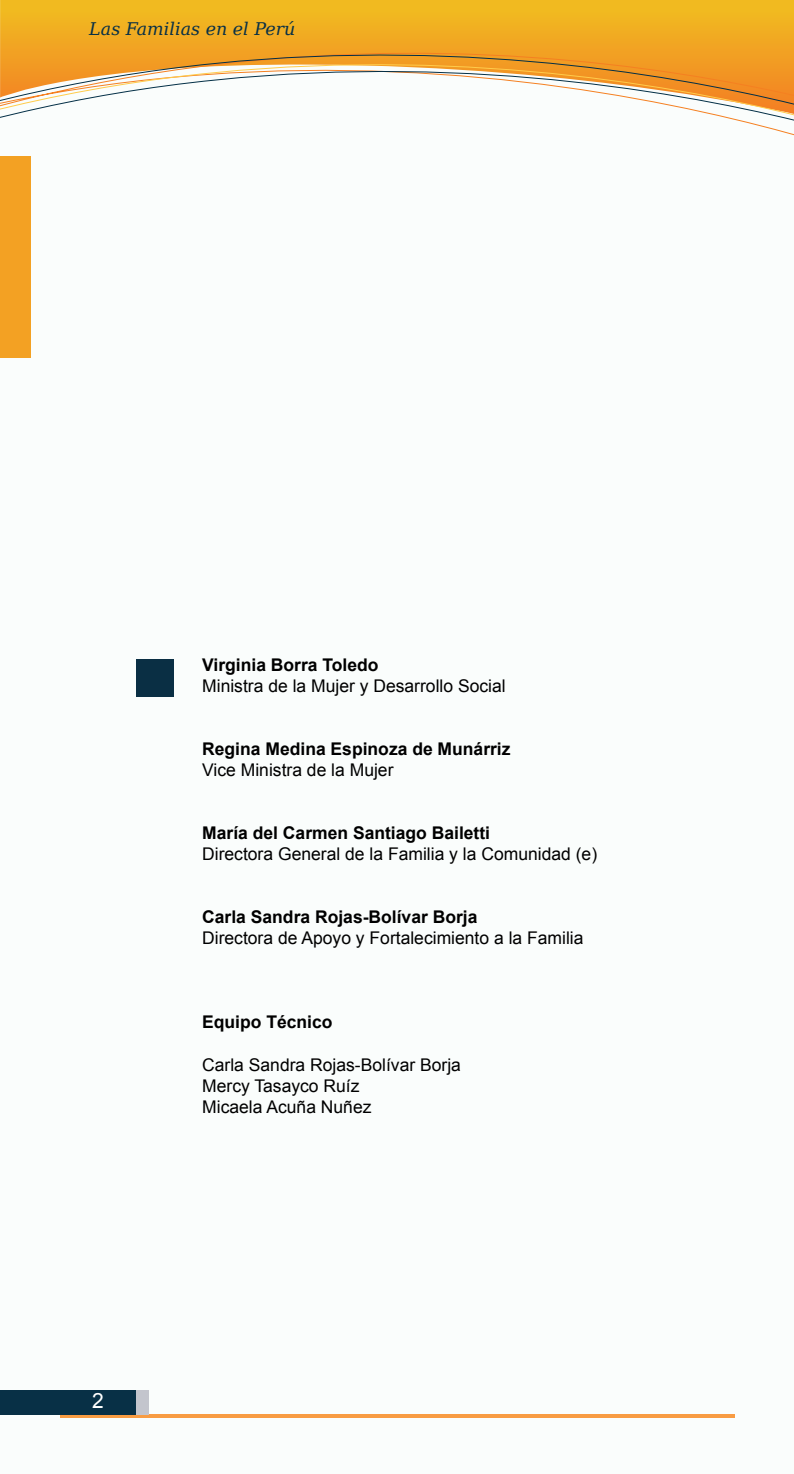
<style>
.page{position:relative;width:794px;height:1474px;background:#fff}
.page>*{position:absolute;margin:0;border:0;box-sizing:border-box;transform-origin:0 0}
.t1{font:21px "Arial";color:#fff}
.t2{font:17.5px/21px "Arial";color:#000}
.t3{font:700 17.5px "Arial";color:#000}
.t4{font:italic 17.5px "DejaVu Serif";color:#083046}
</style>
<div class="page">
<div style="left:0;top:0;width:794px;height:1473px;background:#fafdfc"></div>
<svg style="left:0;top:0;width:794px;height:183px"></svg>
<hr style="left:60px;top:1414px;width:674px;height:4px;background:#f89c43">
<div style="left:0;top:1389px;width:136px;height:25px;background:#083046"></div>
<div style="left:136px;top:1389px;width:13px;height:25px;background:#c3c5cd"></div>
<div style="left:0;top:156px;width:30px;height:202px;background:#f3a123"></div>
<div style="left:136px;top:658px;width:38px;height:38px;background:#0a2f44"></div>
<p class="t4" style="left:89px;top:14px;width:208px">Las Familias en el Perú</p>
<p class="t3" style="left:202px;top:653px;width:178px">Virginia Borra Toledo</p>
<p class="t2" style="left:202px;top:676px;width:305px">Ministra de la Mujer y Desarrollo Social</p>
<p class="t3" style="left:202px;top:737px;width:310px">Regina Medina Espinoza de Munárriz</p>
<p class="t2" style="left:202px;top:760px;width:193px">Vice Ministra de la Mujer</p>
<p class="t3" style="left:202px;top:821px;width:289px">María del Carmen Santiago Bailetti</p>
<p class="t2" style="left:202px;top:844px;width:396px">Directora General de la Familia y la Comunidad (e)</p>
<p class="t3" style="left:202px;top:905px;width:277px">Carla Sandra Rojas-Bolívar Borja</p>
<p class="t2" style="left:202px;top:928px;width:383px">Directora de Apoyo y Fortalecimiento a la Familia</p>
<p class="t3" style="left:202px;top:1010px;width:132px">Equipo Técnico</p>
<p class="t2" style="left:202px;top:1054px;width:260px">Carla Sandra Rojas-Bolívar Borja<br>Mercy Tasayco Ruíz<br>Micaela Acuña Nuñez</p>
<p class="t1" style="left:92px;top:1387px;width:13px">2</p>
</div>
